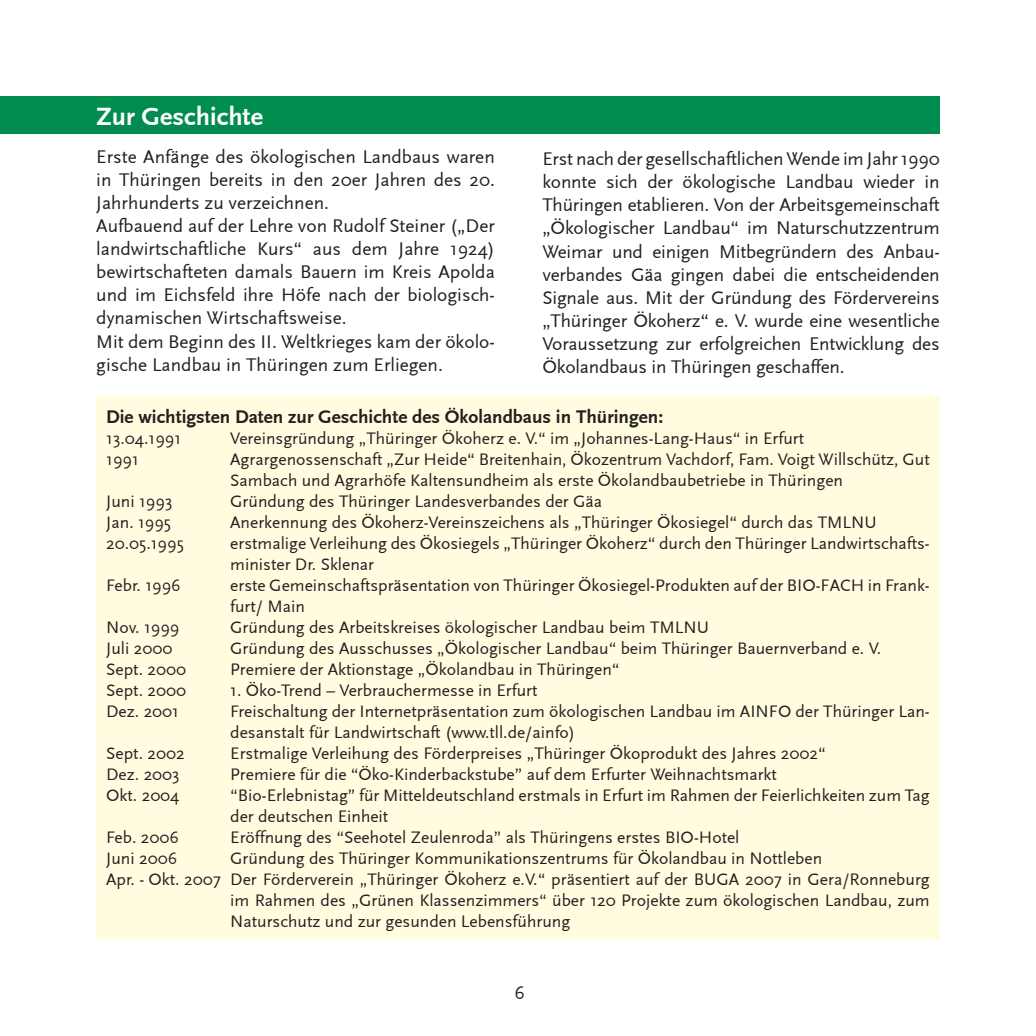
<style>
.page{position:relative;width:1036px;height:1036px;background:#fff}
.page>*{position:absolute;margin:0;border:0;box-sizing:border-box;transform-origin:0 0}
.t1{font:700 26.25px "Scala Sans";color:#fff}
.t2{font:19.25px/23.1px "Scala Sans";color:#231f20}
.t3{font:700 19.25px "Scala Sans";color:#231f20}
.t4{font:17.5px/21px "Scala Sans";color:#231f20}
</style>
<div class="page">
<div style="left:96px;top:396px;width:844px;height:544px;background:#fffcdf"></div>
<div style="left:0;top:96px;width:940px;height:38px;background:#008c4e"></div>
<h1 class="t1" style="left:96px;top:102px;width:168px">Zur Geschichte</h1>
<p class="t2" style="left:96px;top:145px;width:400px">Erste Anfänge des ökologischen Landbaus waren in Thüringen bereits in den 20er Jahren des 20.<br>Jahrhunderts zu verzeichnen.<br>Aufbauend auf der Lehre von Rudolf Steiner („Der landwirtschaftliche Kurs“ aus dem Jahre 1924) bewirtschafteten damals Bauern im Kreis Apolda und im Eichsfeld ihre Höfe nach der biologisch&shy;dynamischen Wirtschaftsweise.<br>Mit dem Beginn des II. Weltkrieges kam der ökolo&shy;gische Landbau in Thüringen zum Erliegen.</p>
<p class="t2" style="left:542px;top:148px;width:399px;text-align:justify">Erst nach der gesellschaftlichen Wende im Jahr 1990 konnte sich der ökologische Landbau wieder in Thüringen etablieren. Von der Arbeitsgemeinschaft „Ökologischer Landbau“ im Naturschutzzentrum Weimar und einigen Mitbegründern des Anbau&shy;verbandes Gäa gingen dabei die entscheidenden Signale aus. Mit der Gründung des Fördervereins „Thüringer Ökoherz“ e. V. wurde eine wesentliche Voraussetzung zur erfolgreichen Entwicklung des Ökolandbaus in Thüringen geschaffen.</p>
<p class="t3" style="left:106px;top:406px;width:558px">Die wichtigsten Daten zur Geschichte des Ökolandbaus in Thüringen:</p>
<p class="t4" style="left:106px;top:428px;width:77px">13.04.1991</p>
<p class="t4" style="left:230px;top:428px;width:575px">Vereinsgründung „Thüringer Ökoherz e. V.“ im „Johannes-Lang-Haus“ in Erfurt</p>
<p class="t4" style="left:106px;top:449px;width:34px">1991</p>
<p class="t4" style="left:230px;top:449px;width:701px">Agrargenossenschaft „Zur Heide“ Breitenhain, Ökozentrum Vachdorf, Fam. Voigt Willschütz, Gut<br>Sambach und Agrarhöfe Kaltensundheim als erste Ökolandbaubetriebe in Thüringen</p>
<p class="t4" style="left:106px;top:491px;width:68px">Juni 1993</p>
<p class="t4" style="left:230px;top:491px;width:374px">Gründung des Thüringer Landesverbandes der Gäa</p>
<p class="t4" style="left:106px;top:512px;width:66px">Jan. 1995</p>
<p class="t4" style="left:230px;top:512px;width:648px">Anerkennung des Ökoherz-Vereinszeichens als „Thüringer Ökosiegel“ durch das TMLNU</p>
<p class="t4" style="left:106px;top:533px;width:79px">20.05.1995</p>
<p class="t4" style="left:230px;top:533px;width:701px">erstmalige Verleihung des Ökosiegels „Thüringer Ökoherz“ durch den Thüringer Landwirtschafts&shy;minister Dr. Sklenar</p>
<p class="t4" style="left:106px;top:575px;width:76px">Febr. 1996</p>
<p class="t4" style="left:230px;top:575px;width:701px">erste Gemeinschaftspräsentation von Thüringer Ökosiegel-Produkten auf der BIO-FACH in Frank&shy;furt/ Main</p>
<p class="t4" style="left:106px;top:617px;width:75px">Nov. 1999</p>
<p class="t4" style="left:230px;top:617px;width:480px">Gründung des Arbeitskreises ökologischer Landbau beim TMLNU</p>
<p class="t4" style="left:106px;top:638px;width:68px">Juli 2000</p>
<p class="t4" style="left:230px;top:638px;width:653px">Gründung des Ausschusses „Ökologischer Landbau“ beim Thüringer Bauernverband e. V.</p>
<p class="t4" style="left:106px;top:659px;width:81px">Sept. 2000</p>
<p class="t4" style="left:230px;top:659px;width:391px">Premiere der Aktionstage „Ökolandbau in Thüringen“</p>
<p class="t4" style="left:106px;top:680px;width:81px">Sept. 2000</p>
<p class="t4" style="left:230px;top:680px;width:309px">1. Öko-Trend – Verbrauchermesse in Erfurt</p>
<p class="t4" style="left:106px;top:701px;width:74px">Dez. 2001</p>
<p class="t4" style="left:230px;top:701px;width:701px">Freischaltung der Internetpräsentation zum ökologischen Landbau im AINFO der Thüringer Lan&shy;desanstalt für Landwirtschaft (www.tll.de/ainfo)</p>
<p class="t4" style="left:106px;top:743px;width:80px">Sept. 2002</p>
<p class="t4" style="left:230px;top:743px;width:597px">Erstmalige Verleihung des Förderpreises „Thüringer Ökoprodukt des Jahres 2002“</p>
<p class="t4" style="left:106px;top:764px;width:75px">Dez. 2003</p>
<p class="t4" style="left:230px;top:764px;width:548px">Premiere für die “Öko-Kinderbackstube” auf dem Erfurter Weihnachtsmarkt</p>
<p class="t4" style="left:106px;top:785px;width:75px">Okt. 2004</p>
<p class="t4" style="left:230px;top:785px;width:701px">“Bio-Erlebnistag” für Mitteldeutschland erstmals in Erfurt im Rahmen der Feierlichkeiten zum Tag der deutschen Einheit</p>
<p class="t4" style="left:106px;top:827px;width:74px">Feb. 2006</p>
<p class="t4" style="left:230px;top:827px;width:511px">Eröffnung des “Seehotel Zeulenroda” als Thüringens erstes BIO-Hotel</p>
<p class="t4" style="left:106px;top:848px;width:73px">Juni 2006</p>
<p class="t4" style="left:230px;top:848px;width:593px">Gründung des Thüringer Kommunikationszentrums für Ökolandbau in Nottleben</p>
<p class="t4" style="left:106px;top:869px;width:825px">Apr. - Okt. 2007 Der Förderverein „Thüringer Ökoherz e.V.“ präsentiert auf der BUGA 2007 in Gera/Ronneburg</p>
<p class="t4" style="left:230px;top:890px;width:701px">im Rahmen des „Grünen Klassenzimmers“ über 120 Projekte zum ökologischen Landbau, zum</p>
<p class="t4" style="left:230px;top:911px;width:341px">Naturschutz und zur gesunden Lebensführung</p>
<p class="t2" style="left:515px;top:981px;width:12px">6</p>
</div>
